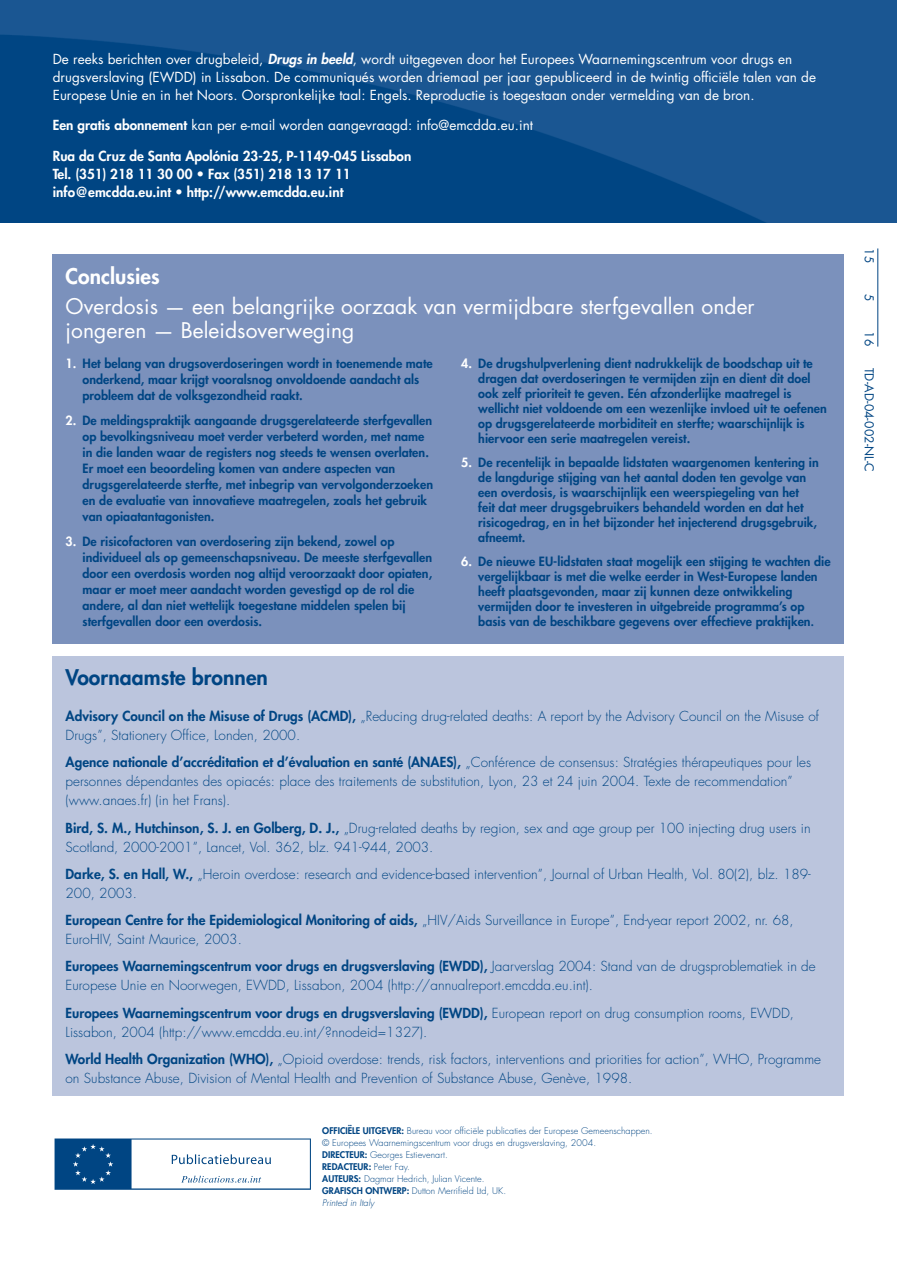
<style>
.page{position:relative;width:897px;height:1267px;background:#fff}
.page>*{position:absolute;margin:0;border:0;box-sizing:border-box;transform-origin:0 0}
.t1{font:21px/24px "Futura";letter-spacing:.005em;color:#fff}
.t2{font:800 21px "Futura";letter-spacing:.005em;color:#004583}
.t3{font:800 21px "Futura";letter-spacing:.005em;color:#fff}
.t4{font:300 13.5px/18.9px "Futura";letter-spacing:.005em;color:#004583}
.t5{font:13.5px/18px "Futura";color:#fff}
.t6{font:800 13.5px/18px "Futura";color:#fff}
.t7{font:800 12.45px/15.1px "Futura";letter-spacing:.005em;color:#004583}
.t8{font:12px "Futura";letter-spacing:.01em;color:#004583}
.t9{font:300 9px/12px "Futura";letter-spacing:.005em;color:#004583}
.s1{font-weight:800;font-style:italic}
.s2{font-weight:800}
.s3{color:#fff}
.s4{font-family:"Myriad Pro";font-weight:600}
.s5{font-style:italic}
</style>
<div class="page">
<img style="left:0;top:0;width:896px;height:223px">
<div style="left:53px;top:655px;width:791px;height:440px;background:#bbc5dd"></div>
<hr style="left:877px;top:248px;width:1px;height:98px;background:#004583">
<div style="left:53px;top:254px;width:791px;height:389px;background:#7b91bc"></div>
<svg style="left:54px;top:1138px;width:257px;height:52px"></svg>
<p class="t5" style="left:53px;top:50px;width:764px">De reeks berichten over drugbeleid, <span class="s1">Drugs in beeld</span>, wordt uitgegeven door het Europees Waarnemingscentrum voor drugs en drugsverslaving (EWDD) in Lissabon. De communiqués worden driemaal per jaar gepubliceerd in de twintig officiële talen van de<br>Europese Unie en in het Noors. Oorspronkelijke taal: Engels. Reproductie is toegestaan onder vermelding van de bron.</p>
<p class="t5" style="left:53px;top:116px;width:481px"><span class="s2">Een gratis abonnement</span> kan per e-mail worden aangevraagd: info@emcdda.eu.int</p>
<p class="t6" style="left:53px;top:147px;width:360px">Rua da Cruz de Santa Apolónia 23-25, P-1149-045 Lissabon<br>Tel. (351) 218 11 30 00 • Fax (351) 218 13 17 11 info@emcdda.eu.int • http://www.emcdda.eu.int</p>
<h1 class="t3" style="left:66px;top:262px;width:96px">Conclusies</h1>
<h1 class="t1" style="left:66px;top:295px;width:690px">Overdosis — een belangrijke oorzaak van vermijdbare sterfgevallen onder jongeren — Beleidsoverweging</h1>
<p class="t7" style="left:83px;top:355px;width:351px;line-height:16px;text-indent:-17px"><span class="s3">1.</span> Het belang van drugsoverdoseringen wordt in toenemende mate onderkend, maar krijgt vooralsnog onvoldoende aandacht als probleem dat de volksgezondheid raakt.</p>
<p class="t7" style="left:83px;top:412px;width:352px;line-height:16px;text-indent:-17px"><span class="s3">2.</span> De meldingspraktijk aangaande drugsgerelateerde sterfgevallen op bevolkingsniveau moet verder verbeterd worden, met name in die landen waar de registers nog steeds te wensen overlaten.<br>Er moet een beoordeling komen van andere aspecten van drugsgerelateerde sterfte, met inbegrip van vervolgonderzoeken en de evaluatie van innovatieve maatregelen, zoals het gebruik van opiaatantagonisten.</p>
<p class="t7" style="left:83px;top:533px;width:351px;line-height:16px;text-indent:-17px"><span class="s3">3.</span> De risicofactoren van overdosering zijn bekend, zowel op individueel als op gemeenschapsniveau. De meeste sterfgevallen door een overdosis worden nog altijd veroorzaakt door opiaten, maar er moet meer aandacht worden gevestigd op de rol die andere, al dan niet wettelijk toegestane middelen spelen bij sterfgevallen door een overdosis.</p>
<p class="t7" style="left:478px;top:355px;width:350px;text-indent:-17px"><span class="s3">4.</span> De drugshulpverlening dient nadrukkelijk de boodschap uit te dragen dat overdoseringen te vermijden zijn en dient dit doel ook zelf prioriteit te geven. Eén afzonderlijke maatregel is wellicht niet voldoende om een wezenlijke invloed uit te oefenen op drugsgerelateerde morbiditeit en sterfte; waarschijnlijk is hiervoor een serie maatregelen vereist.</p>
<p class="t7" style="left:478px;top:454px;width:342px;text-indent:-17px"><span class="s3">5.</span> De recentelijk in bepaalde lidstaten waargenomen kentering in de langdurige stijging van het aantal doden ten gevolge van een overdosis, is waarschijnlijk een weerspiegeling van het<br>feit dat meer drugsgebruikers behandeld worden en dat het risicogedrag, en in het bijzonder het injecterend drugsgebruik, afneemt.</p>
<p class="t7" style="left:478px;top:553px;width:354px;text-indent:-17px"><span class="s3">6.</span> De nieuwe EU-lidstaten staat mogelijk een stijging te wachten die vergelijkbaar is met die welke eerder in West-Europese landen heeft plaatsgevonden, maar zij kunnen deze ontwikkeling vermijden door te investeren in uitgebreide programma’s op basis van de beschikbare gegevens over effectieve praktijken<span class="s4">.</span></p>
<h1 class="t2" style="left:66px;top:663px;width:204px">Voornaamste bronnen</h1>
<p class="t4" style="left:66px;top:707px;width:754px"><span class="s2">Advisory Council on the Misuse of Drugs (ACMD),</span> „Reducing drug-related deaths: A report by the Advisory Council on the Misuse of<br>Drugs”, Stationery Office, Londen, 2000.</p>
<p class="t4" style="left:66px;top:753px;width:747px"><span class="s2">Agence nationale d’accréditation et d’évaluation en santé (ANAES),</span> „Conférence de consensus: Stratégies thérapeutiques pour les personnes dépendantes des opiacés: place des traitements de substitution, Lyon, 23 et 24 juin 2004. Texte de recommendation” (www.anaes.fr) (in het Frans).</p>
<p class="t4" style="left:66px;top:818px;width:746px"><span class="s2">Bird, S. M., Hutchinson, S. J. en Golberg, D. J.,</span> „Drug-related deaths by region, sex and age group per 100 injecting drug users in<br>Scotland, 2000-2001”, Lancet, Vol. 362, blz. 941-944, 2003.</p>
<p class="t4" style="left:66px;top:864px;width:746px"><span class="s2">Darke, S. en Hall, W.,</span> „Heroin overdose: research and evidence-based intervention”, Journal of Urban Health, Vol. 80(2), blz. 189-<br>200, 2003.</p>
<p class="t4" style="left:66px;top:911px;width:729px"><span class="s2">European Centre for the Epidemiological Monitoring of aids,</span> „HIV/Aids Surveillance in Europe”, End-year report 2002, nr. 68,<br>EuroHIV, Saint Maurice, 2003.</p>
<p class="t4" style="left:66px;top:957px;width:751px"><span class="s2">Europees Waarnemingscentrum voor drugs en drugsverslaving (EWDD),</span> Jaarverslag 2004: Stand van de drugsproblematiek in de<br>Europese Unie en Noorwegen, EWDD, Lissabon, 2004 (http://annualreport.emcdda.eu.int).</p>
<p class="t4" style="left:66px;top:1003px;width:730px"><span class="s2">Europees Waarnemingscentrum voor drugs en drugsverslaving (EWDD),</span> European report on drug consumption rooms, EWDD,<br>Lissabon, 2004 (http://www.emcdda.eu.int/?nnodeid=1327).</p>
<p class="t4" style="left:66px;top:1049px;width:757px"><span class="s2">World Health Organization (WHO),</span> „Opioid overdose: trends, risk factors, interventions and priorities for action”, WHO, Programme on Substance Abuse, Division of Mental Health and Prevention of Substance Abuse, Genève, 1998.</p>
<p class="t9" style="left:322px;top:1124px;width:332px"><span class="s2">OFFICIËLE UITGEVER:</span> Bureau voor officiële publicaties der Europese Gemeenschappen. © Europees Waarnemingscentrum voor drugs en drugsverslaving, 2004.<br><span class="s2">DIRECTEUR:</span> Georges Estievenart.<br><span class="s2">REDACTEUR:</span> Peter Fay.<br><span class="s2">AUTEURS:</span> Dagmar Hedrich, Julian Vicente.<br><span class="s2">GRAFISCH ONTWERP:</span> Dutton Merrifield Ltd, UK.<br><span class="s5">Printed in Italy</span></p>
<p class="t8" style="left:876px;top:248px;width:17px;rotate:90deg">15</p>
<p class="t8" style="left:876px;top:293px;width:9px;rotate:90deg">5</p>
<p class="t8" style="left:876px;top:331px;width:17px;rotate:90deg">16</p>
<p class="t8" style="left:876px;top:367px;width:106px;rotate:90deg">TD-AD-04-002-NL-C</p>
</div>
